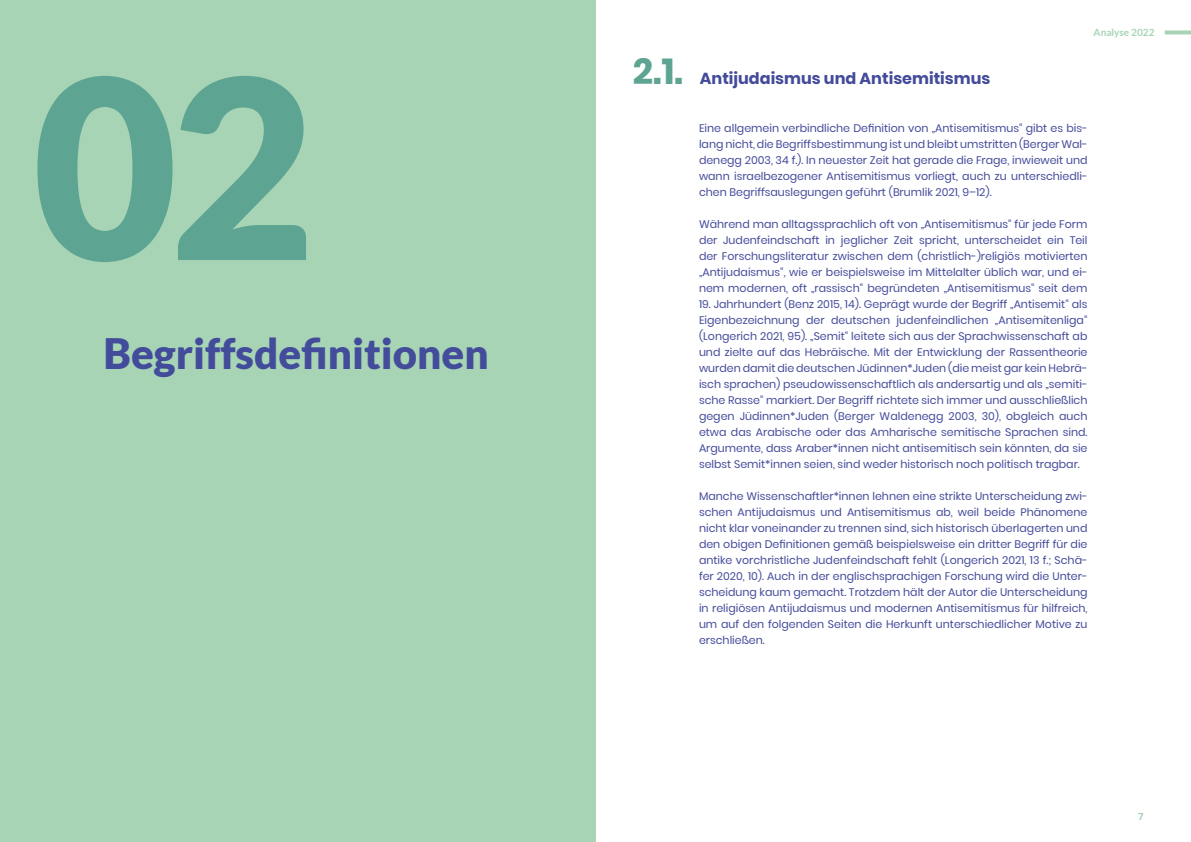
<style>
.page{position:relative;width:1191px;height:842px;background:#fff}
.page>*{position:absolute;margin:0;border:0;box-sizing:border-box;transform-origin:0 0}
.t1{font:900 250px "Lato";color:#5ea493}
.t2{font:900 42px "Lato";color:#434b9b}
.t3{font:700 36px "Poppins";color:#5ea493}
.t4{font:700 16px "Poppins";color:#434b9b}
.t5{font:11px/16px "Poppins";color:#434b9b;text-align:justify}
.t6{font:700 10px "Lato";color:#a7d4b4}
.t7{font:700 10px "Noto Sans";color:#a7d4b4}
</style>
<div class="page">
<svg style="left:1164px;top:30px;width:27px;height:4px"></svg>
<div style="left:0;top:0;width:595px;height:842px;background:#a7d4b4"></div>
<h1 class="t1" style="left:32px;top:22px;width:284px">02</h1>
<h2 class="t2" style="left:103px;top:329px;width:387px">Begriffsdefinitionen</h2>
<h3 class="t3" style="left:633px;top:51px;width:52px">2.1.</h3>
<h3 class="t4" style="left:700px;top:69px;width:292px">Antijudaismus und Antisemitismus</h3>
<p class="t6" style="left:1093px;top:26px;width:62px">Analyse 2022</p>
<p class="t5" style="left:699px;top:120px;width:390px">Eine allgemein verbindliche Definition von „Antisemitismus“ gibt es bis&shy;lang nicht, die Begriffsbestimmung ist und bleibt umstritten (Berger Wal&shy;denegg 2003, 34 f.). In neuester Zeit hat gerade die Frage, inwieweit und wann israelbezogener Antisemitismus vorliegt, auch zu unterschiedli&shy;chen Begriffsauslegungen geführt (Brumlik 2021, 9–12).</p>
<p class="t5" style="left:699px;top:216px;width:390px">Während man alltagssprachlich oft von „Antisemitismus“ für jede Form der Judenfeindschaft in jeglicher Zeit spricht, unterscheidet ein Teil der Forschungsliteratur zwischen dem (christlich-)religiös motivierten „Antijudaismus“, wie er beispielsweise im Mittelalter üblich war, und ei&shy;nem modernen, oft „rassisch“ begründeten „Antisemitismus“ seit dem</p>
<p class="t5" style="left:699px;top:296px;width:390px">19. Jahrhundert (Benz 2015, 14). Geprägt wurde der Begriff „Antisemit“ als Eigenbezeichnung der deutschen judenfeindlichen „Antisemitenliga“ (Longerich 2021, 95). „Semit“ leitete sich aus der Sprachwissenschaft ab und zielte auf das Hebräische. Mit der Entwicklung der Rassentheorie wurden damit die deutschen Jüdinnen*Juden (die meist gar kein Hebrä&shy;isch sprachen) pseudowissenschaftlich als andersartig und als „semiti&shy;sche Rasse“ markiert. Der Begriff richtete sich immer und ausschließlich gegen Jüdinnen*Juden (Berger Waldenegg 2003, 30), obgleich auch etwa das Arabische oder das Amharische semitische Sprachen sind.<br>Argumente, dass Araber*innen nicht antisemitisch sein könnten, da sie selbst Semit*innen seien, sind weder historisch noch politisch tragbar.</p>
<p class="t5" style="left:699px;top:488px;width:390px">Manche Wissenschaftler*innen lehnen eine strikte Unterscheidung zwi&shy;schen Antijudaismus und Antisemitismus ab, weil beide Phänomene nicht klar voneinander zu trennen sind, sich historisch überlagerten und den obigen Definitionen gemäß beispielsweise ein dritter Begriff für die antike vorchristliche Judenfeindschaft fehlt (Longerich 2021, 13 f.; Schä&shy;fer 2020, 10). Auch in der englischsprachigen Forschung wird die Unter&shy;scheidung kaum gemacht. Trotzdem hält der Autor die Unterscheidung in religiösen Antijudaismus und modernen Antisemitismus für hilfreich, um auf den folgenden Seiten die Herkunft unterschiedlicher Motive zu erschließen.</p>
<p class="t7" style="left:1138px;top:809px;width:7px">7</p>
</div>
